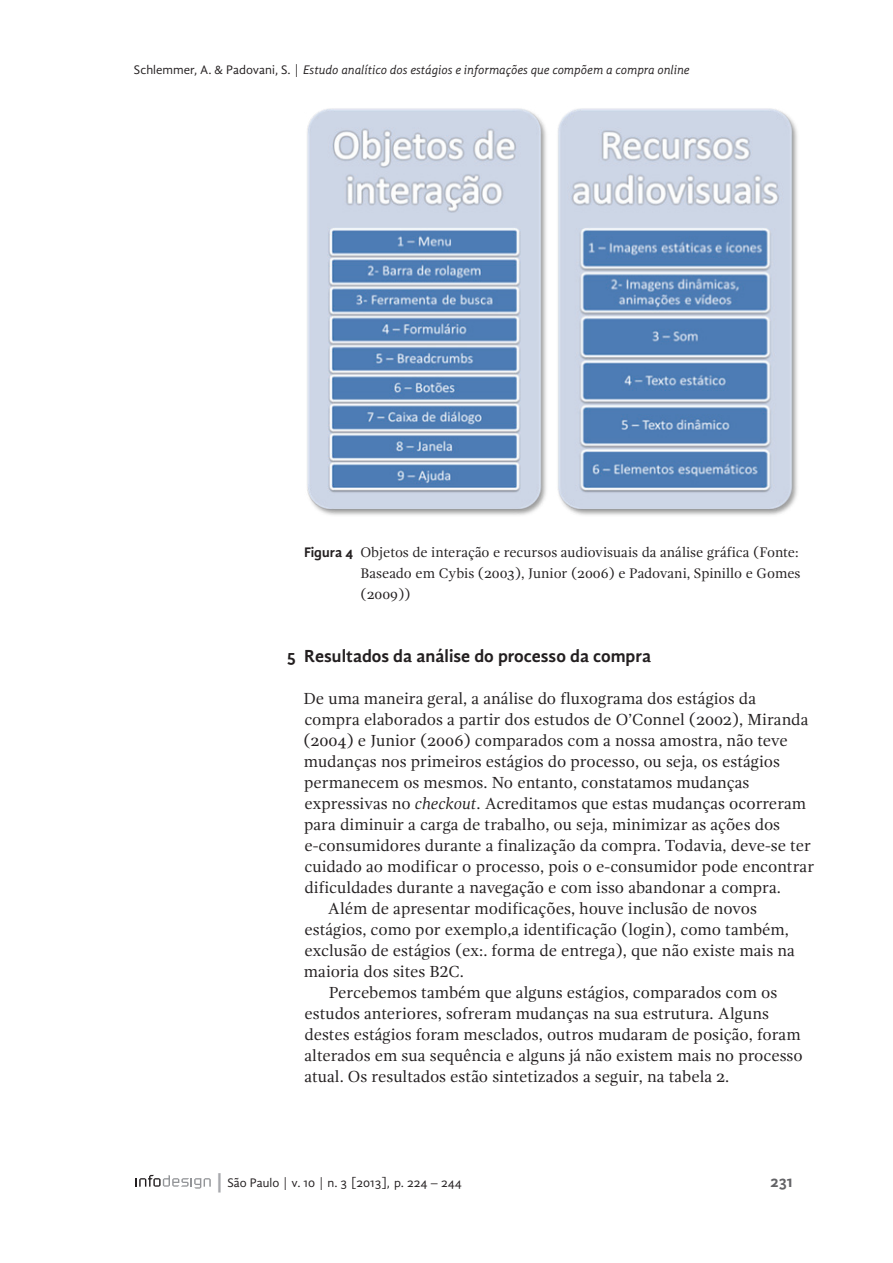
<style>
.page{position:relative;width:893px;height:1263px;background:#fff}
.page>*{position:absolute;margin:0;border:0;box-sizing:border-box;transform-origin:0 0}
.t1{font:700 18px "Gandhi Sans";color:#231f20}
.t2{font:16.5px "Gandhi Serif";color:#231f20}
.t3{font:700 16.5px "Gandhi Sans";color:#636366}
.t4{font:14.25px/21px "Gandhi Serif";color:#231f20}
.t5{font:italic 12.75px "Gandhi Sans";color:#231f20}
.t6{font:12.75px "Gandhi Sans";color:#231f20}
.s1{font-style:normal}
.s2{font-family:"Gandhi Sans";font-weight:700}
.s3{font-style:italic}
.s4{font-size:19.2px;color:#a8a9ad}
</style>
<div class="page">
<svg style="left:136px;top:1175px;width:75px;height:13px"></svg>
<img style="left:307px;top:108px;width:491px;height:407px">
<p class="t5" style="left:134px;top:62px;width:557px"><span class="s1">Schlemmer, A. &amp; Padovani, S. |</span> Estudo analítico dos estágios e informações que compõem a compra online</p>
<p class="t4" style="left:361px;top:541px;width:441px;text-indent:-57px"><span class="s2">Figura 4</span> Objetos de interação e recursos audiovisuais da análise gráfica (Fonte:<br>Baseado em Cybis (2003), Junior (2006) e Padovani, Spinillo e Gomes (2009))</p>
<p class="t1" style="left:287px;top:645px;width:366px">5 Resultados da análise do processo da compra</p>
<p class="t2" style="left:303px;top:689px;width:454px">De uma maneira geral, a análise do fluxograma dos estágios da</p>
<p class="t2" style="left:304px;top:710px;width:506px">compra elaborados a partir dos estudos de O’Connel (2002), Miranda</p>
<p class="t2" style="left:303px;top:731px;width:486px">(2004) e Junior (2006) comparados com a nossa amostra, não teve</p>
<p class="t2" style="left:304px;top:752px;width:478px">mudanças nos primeiros estágios do processo, ou seja, os estágios</p>
<p class="t2" style="left:304px;top:773px;width:447px">permanecem os mesmos. No entanto, constatamos mudanças</p>
<p class="t2" style="left:304px;top:794px;width:503px">expressivas no <span class="s3">checkout</span>. Acreditamos que estas mudanças ocorreram</p>
<p class="t2" style="left:304px;top:815px;width:477px">para diminuir a carga de trabalho, ou seja, minimizar as ações dos</p>
<p class="t2" style="left:304px;top:836px;width:508px">e-consumidores durante a finalização da compra. Todavia, deve-se ter</p>
<p class="t2" style="left:304px;top:857px;width:511px">cuidado ao modificar o processo, pois o e-consumidor pode encontrar</p>
<p class="t2" style="left:304px;top:878px;width:478px">dificuldades durante a navegação e com isso abandonar a compra.</p>
<p class="t2" style="left:328px;top:899px;width:430px">Além de apresentar modificações, houve inclusão de novos</p>
<p class="t2" style="left:304px;top:920px;width:486px">estágios, como por exemplo,a identificação (login), como também,</p>
<p class="t2" style="left:304px;top:941px;width:492px">exclusão de estágios (ex:. forma de entrega), que não existe mais na</p>
<p class="t2" style="left:304px;top:962px;width:162px">maioria dos sites B2C.</p>
<p class="t2" style="left:329px;top:983px;width:450px">Percebemos também que alguns estágios, comparados com os</p>
<p class="t2" style="left:304px;top:1004px;width:466px">estudos anteriores, sofreram mudanças na sua estrutura. Alguns</p>
<p class="t2" style="left:304px;top:1025px;width:498px">destes estágios foram mesclados, outros mudaram de posição, foram</p>
<p class="t2" style="left:304px;top:1046px;width:500px">alterados em sua sequência e alguns já não existem mais no processo</p>
<p class="t2" style="left:304px;top:1067px;width:426px">atual. Os resultados estão sintetizados a seguir, na tabela 2.</p>
<p class="t6" style="left:214px;top:1175px;width:249px"><span class="s4">|</span>São Paulo | v. 10 | n. 3 [2013], p. 224 – 244</p>
<p class="t3" style="left:770px;top:1171px;width:24px">231</p>
</div>
